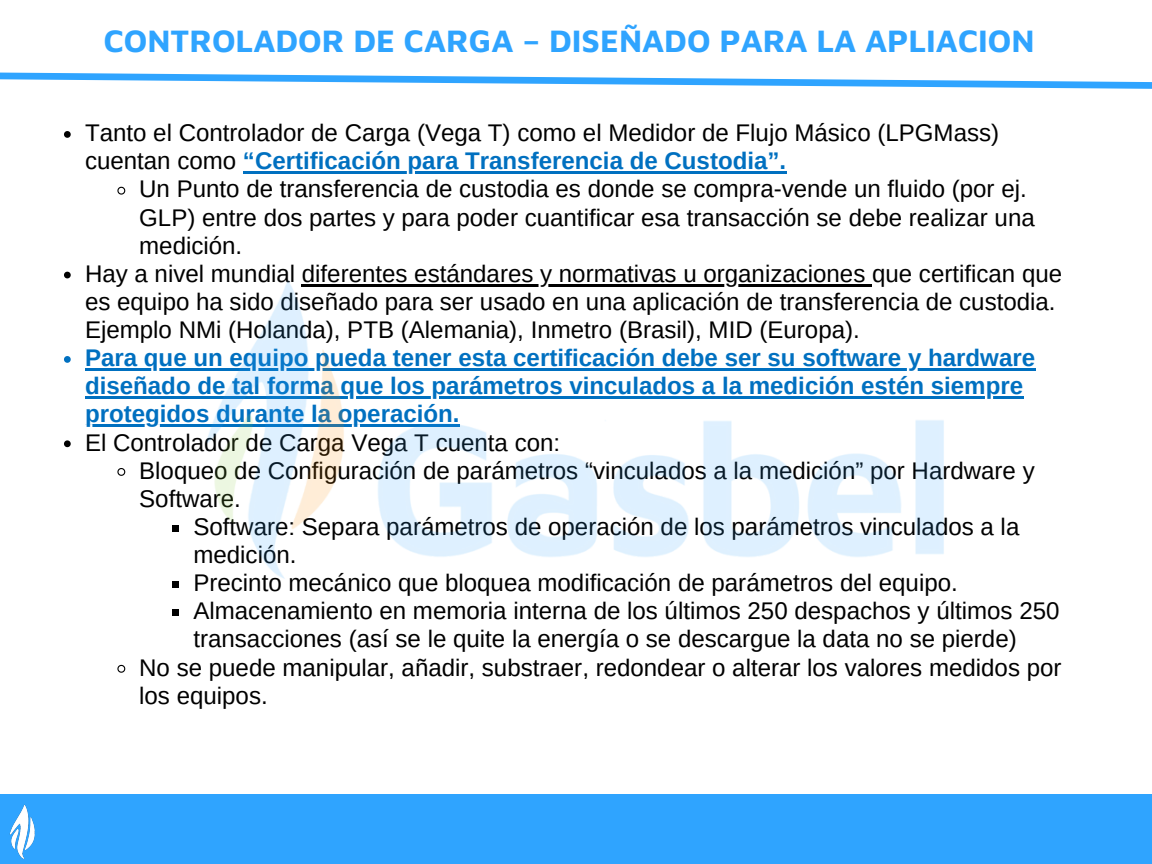
<style>
.page{position:relative;width:1152px;height:864px;background:#fff}
.page>*{position:absolute;margin:0;border:0;box-sizing:border-box;transform-origin:0 0}
.t1{font:700 31.95px "Maven Pro";color:#2fa4ff}
.t2{font:24.15px/28.2px "Arimo";color:#000}
.t3{font:700 24.15px/28.2px "Arimo";color:#0070c0}
.s1{font-weight:700;color:#0070c0}
</style>
<div class="page">
<svg style="left:64px;top:131px;width:7px;height:7px"></svg>
<hr style="left:243px;top:172px;width:543px;height:2px;background:#0070c0">
<svg style="left:117px;top:186px;width:9px;height:9px"></svg>
<svg style="left:64px;top:272px;width:7px;height:6px"></svg>
<svg style="left:64px;top:356px;width:7px;height:7px"></svg>
<hr style="left:85px;top:368px;width:950px;height:3px;background:#0070c0">
<hr style="left:85px;top:397px;width:938px;height:2px;background:#0070c0">
<hr style="left:85px;top:425px;width:375px;height:2px;background:#0070c0">
<svg style="left:64px;top:440px;width:7px;height:7px"></svg>
<svg style="left:117px;top:664px;width:9px;height:9px"></svg>
<svg style="left:0;top:72px;width:1152px;height:17px"></svg>
<img style="left:91px;top:281px;width:924px;height:335px">
<div style="left:0;top:794px;width:1152px;height:70px;background:#2fa4ff"></div>
<img style="left:9px;top:804px;width:26px;height:55px">
<p class="t1" style="left:104px;top:21px;width:932px">CONTROLADOR DE CARGA – DISEÑADO PARA LA APLIACION</p>
<p class="t2" style="left:85px;top:119px;width:916px">Tanto el Controlador de Carga (Vega T) como el Medidor de Flujo Másico (LPGMass) cuentan como <span class="s1">“Certificación para Transferencia de Custodia”.</span></p>
<p class="t2" style="left:139px;top:175px;width:897px">Un Punto de transferencia de custodia es donde se compra-vende un fluido (por ej.<br>GLP) entre dos partes y para poder cuantificar esa transacción se debe realizar una medición.</p>
<p class="t2" style="left:85px;top:259px;width:979px">Hay a nivel mundial diferentes estándares y normativas u organizaciones que certifican que es equipo ha sido diseñado para ser usado en una aplicación de transferencia de custodia.<br>Ejemplo NMi (Holanda), PTB (Alemania), Inmetro (Brasil), MID (Europa).</p>
<p class="t3" style="left:85px;top:344px;width:952px">Para que un equipo pueda tener esta certificación debe ser su software y hardware diseñado de tal forma que los parámetros vinculados a la medición estén siempre protegidos durante la operación.</p>
<p class="t2" style="left:85px;top:428px;width:477px">El Controlador de Carga Vega T cuenta con:</p>
<p class="t2" style="left:139px;top:456px;width:897px">Bloqueo de Configuración de parámetros “vinculados a la medición” por Hardware y<br>Software.</p>
<p class="t2" style="left:193px;top:512px;width:827px">Software: Separa parámetros de operación de los parámetros vinculados a la medición.</p>
<p class="t2" style="left:193px;top:569px;width:766px">Precinto mecánico que bloquea modificación de parámetros del equipo.</p>
<p class="t2" style="left:193px;top:597px;width:868px">Almacenamiento en memoria interna de los últimos 250 despachos y últimos 250 transacciones (así se le quite la energía o se descargue la data no se pierde)</p>
<p class="t2" style="left:139px;top:653px;width:924px">No se puede manipular, añadir, substraer, redondear o alterar los valores medidos por los equipos.</p>
</div>
